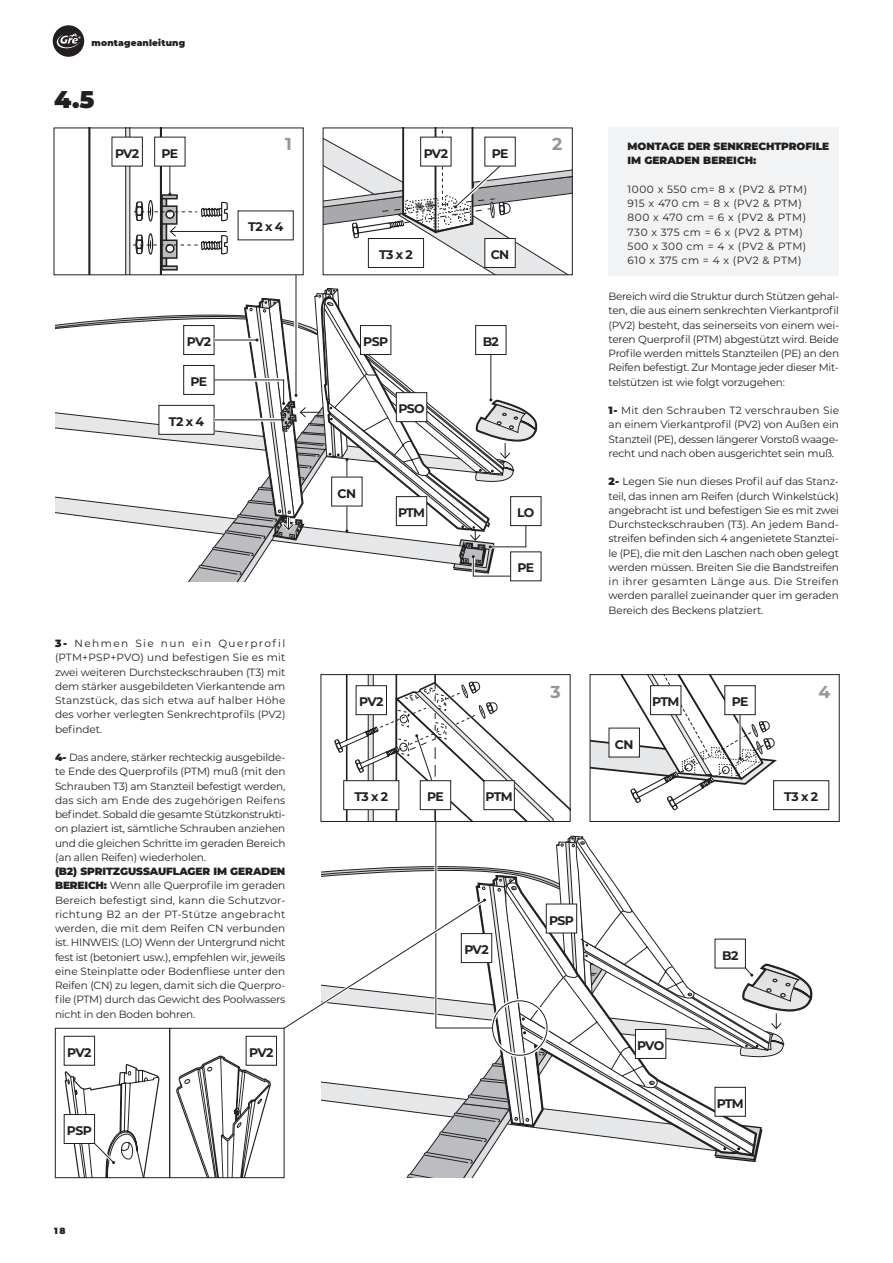
<style>
.page{position:relative;width:893px;height:1263px;background:#fff}
.page>*{position:absolute;margin:0;border:0;box-sizing:border-box;transform-origin:0 0}
.t1{font:900 24.15px "Montserrat";color:#231f20}
.t2{font:700 17.25px "Montserrat";color:#939598}
.t3{font:700 12.45px "Montserrat";letter-spacing:-.05em;color:#231f20}
.t4{font:10.5px/14.2px "Montserrat";letter-spacing:-.015em;color:#231f20;text-align:justify}
.t5{font:10.5px/14.2px "Montserrat";letter-spacing:.05em;color:#231f20}
.t6{font:900 10.5px/14.2px "Montserrat";letter-spacing:-.01em;color:#231f20}
.t7{font:900 9px "Montserrat";letter-spacing:.02em;color:#231f20}
.s1{font-weight:900}
</style>
<div class="page">
<svg style="left:53px;top:25px;width:31px;height:32px"></svg>
<div style="left:238px;top:211px;width:56px;height:29px;border:1px solid #231f20"></div>
<svg style="left:295px;top:276px;width:1px;height:12px"></svg>
<hr style="left:296px;top:275px;width:1px;height:120px;background:#231f20">
<svg style="left:323px;top:128px;width:249px;height:147px"></svg>
<svg style="left:54px;top:128px;width:223px;height:147px"></svg>
<svg style="left:55px;top:288px;width:482px;height:293px"></svg>
<div style="left:545px;top:131px;width:24px;height:21px;background:#fff"></div>
<div style="left:485px;top:137px;width:30px;height:29px;background:#fff"></div>
<div style="left:485px;top:238px;width:30px;height:29px;background:#fff"></div>
<div style="left:484px;top:238px;width:32px;height:30px;border:1px solid #231f20"></div>
<div style="left:773px;top:780px;width:56px;height:30px;border:1px solid #231f20"></div>
<div style="left:55px;top:1028px;width:115px;height:150px;border:1px solid #231f20"></div>
<svg style="left:176px;top:1055px;width:95px;height:121px"></svg>
<div style="left:169px;top:1028px;width:115px;height:150px;border:1px solid #231f20"></div>
<div style="left:64px;top:1036px;width:31px;height:29px;border:1px solid #231f20"></div>
<div style="left:246px;top:1036px;width:31px;height:29px;background:#fff"></div>
<div style="left:246px;top:1036px;width:31px;height:29px;border:1px solid #231f20"></div>
<svg style="left:65px;top:1064px;width:94px;height:114px"></svg>
<svg style="left:280px;top:675px;width:532px;height:503px"></svg>
<div style="left:609px;top:128px;width:230px;height:148px;background:#f2f3f4"></div>
<p class="t7" style="left:91px;top:36px;width:95px">montageanleitung</p>
<h1 class="t1" style="left:54px;top:82px;width:42px">4.5</h1>
<h2 class="t2" style="left:285px;top:131px;width:8px">1</h2>
<p class="t3" style="left:115px;top:144px;width:26px">PV2</p>
<p class="t3" style="left:161px;top:144px;width:18px">PE</p>
<p class="t3" style="left:424px;top:144px;width:26px">PV2</p>
<p class="t3" style="left:248px;top:218px;width:37px">T2 x 4</p>
<p class="t3" style="left:379px;top:246px;width:35px">T3 x 2</p>
<p class="t3" style="left:492px;top:144px;width:18px">PE</p>
<p class="t3" style="left:491px;top:246px;width:20px">CN</p>
<h2 class="t2" style="left:552px;top:131px;width:12px">2</h2>
<p class="t3" style="left:187px;top:333px;width:26px">PV2</p>
<p class="t3" style="left:191px;top:373px;width:18px">PE</p>
<p class="t3" style="left:169px;top:412px;width:37px">T2 x 4</p>
<p class="t3" style="left:363px;top:333px;width:26px">PSP</p>
<p class="t3" style="left:483px;top:333px;width:18px">B2</p>
<p class="t3" style="left:398px;top:400px;width:28px">PSO</p>
<p class="t3" style="left:338px;top:484px;width:20px">CN</p>
<p class="t3" style="left:398px;top:504px;width:29px">PTM</p>
<p class="t3" style="left:517px;top:504px;width:19px">LO</p>
<p class="t3" style="left:517px;top:559px;width:18px">PE</p>
<p class="t6" style="left:628px;top:138px;width:203px">MONTAGE DER SENKRECHTPROFILE<br>IM GERADEN BEREICH:</p>
<p class="t5" style="left:628px;top:182px;width:181px">1000 x 550 cm= 8 x (PV2 &amp; PTM)<br>915 x 470 cm = 8 x (PV2 &amp; PTM)<br>800 x 470 cm = 6 x (PV2 &amp; PTM)<br>730 x 375 cm = 6 x (PV2 &amp; PTM)<br>500 x 300 cm = 4 x (PV2 &amp; PTM)<br>610 x 375 cm = 4 x (PV2 &amp; PTM)</p>
<p class="t4" style="left:609px;top:289px;width:232px">Bereich wird die Struktur durch Stützen gehal&shy;ten, die aus einem senkrechten Vierkantprofil (PV2) besteht, das seinerseits von einem wei&shy;teren Querprofil (PTM) abgestützt wird. Beide Profile werden mittels Stanzteilen (PE) an den Reifen befestigt. Zur Montage jeder dieser Mit&shy;telstützen ist wie folgt vorzugehen:</p>
<p class="t4" style="left:609px;top:403px;width:232px"><span class="s1">1-</span> Mit den Schrauben T2 verschrauben Sie an einem Vierkantprofil (PV2) von Außen ein Stanzteil (PE), dessen längerer Vorstoß waage&shy;recht und nach oben ausgerichtet sein muß.</p>
<p class="t4" style="left:609px;top:474px;width:232px"><span class="s1">2-</span> Legen Sie nun dieses Profil auf das Stanz&shy;teil, das innen am Reifen (durch Winkelstück) angebracht ist und befestigen Sie es mit zwei Durchsteckschrauben (T3). An jedem Band&shy;streifen befinden sich 4 angenietete Stanztei&shy;le (PE), die mit den Laschen nach oben gelegt werden müssen. Breiten Sie die Bandstreifen in ihrer gesamten Länge aus. Die Streifen werden parallel zueinander quer im geraden Bereich des Beckens platziert.</p>
<p class="t4" style="left:55px;top:636px;width:232px"><span class="s1">3-</span> Nehmen Sie nun ein Querprofil (PTM+PSP+PVO) und befestigen Sie es mit zwei weiteren Durchsteckschrauben (T3) mit dem stärker ausgebildeten Vierkantende am Stanzstück, das sich etwa auf halber Höhe des vorher verlegten Senkrechtprofils (PV2) befindet.</p>
<p class="t4" style="left:55px;top:750px;width:232px"><span class="s1">4-</span> Das andere, stärker rechteckig ausgebilde&shy;te Ende des Querprofils (PTM) muß (mit den Schrauben T3) am Stanzteil befestigt werden, das sich am Ende des zugehörigen Reifens befindet. Sobald die gesamte Stützkonstrukti&shy;on plaziert ist, sämtliche Schrauben anziehen und die gleichen Schritte im geraden Bereich (an allen Reifen) wiederholen.</p>
<p class="t4" style="left:55px;top:864px;width:232px"><span class="s1">(B2) SPRITZGUSSAUFLAGER IM GERADEN BEREICH:</span> Wenn alle Querprofile im geraden Bereich befestigt sind, kann die Schutzvor&shy;richtung B2 an der PT-Stütze angebracht werden, die mit dem Reifen CN verbunden ist. HINWEIS: (LO) Wenn der Untergrund nicht fest ist (betoniert usw.), empfehlen wir, jeweils eine Steinplatte oder Bodenfliese unter den Reifen (CN) zu legen, damit sich die Querpro&shy;file (PTM) durch das Gewicht des Poolwassers nicht in den Boden bohren.</p>
<p class="t3" style="left:67px;top:1043px;width:26px">PV2</p>
<p class="t3" style="left:249px;top:1043px;width:26px">PV2</p>
<p class="t3" style="left:67px;top:1122px;width:26px">PSP</p>
<p class="t7" style="left:54px;top:1224px;width:13px">18</p>
<h2 class="t2" style="left:551px;top:679px;width:12px">3</h2>
<p class="t3" style="left:359px;top:693px;width:26px">PV2</p>
<p class="t3" style="left:652px;top:693px;width:29px">PTM</p>
<p class="t3" style="left:615px;top:735px;width:20px">CN</p>
<p class="t3" style="left:732px;top:693px;width:18px">PE</p>
<h2 class="t2" style="left:818px;top:679px;width:13px">4</h2>
<p class="t3" style="left:354px;top:788px;width:35px">T3 x 2</p>
<p class="t3" style="left:427px;top:788px;width:18px">PE</p>
<p class="t3" style="left:486px;top:788px;width:29px">PTM</p>
<p class="t3" style="left:784px;top:788px;width:35px">T3 x 2</p>
<p class="t3" style="left:464px;top:941px;width:26px">PV2</p>
<p class="t3" style="left:549px;top:911px;width:26px">PSP</p>
<p class="t3" style="left:637px;top:1036px;width:29px">PVO</p>
<p class="t3" style="left:722px;top:946px;width:18px">B2</p>
<p class="t3" style="left:717px;top:1094px;width:29px">PTM</p>
</div>
